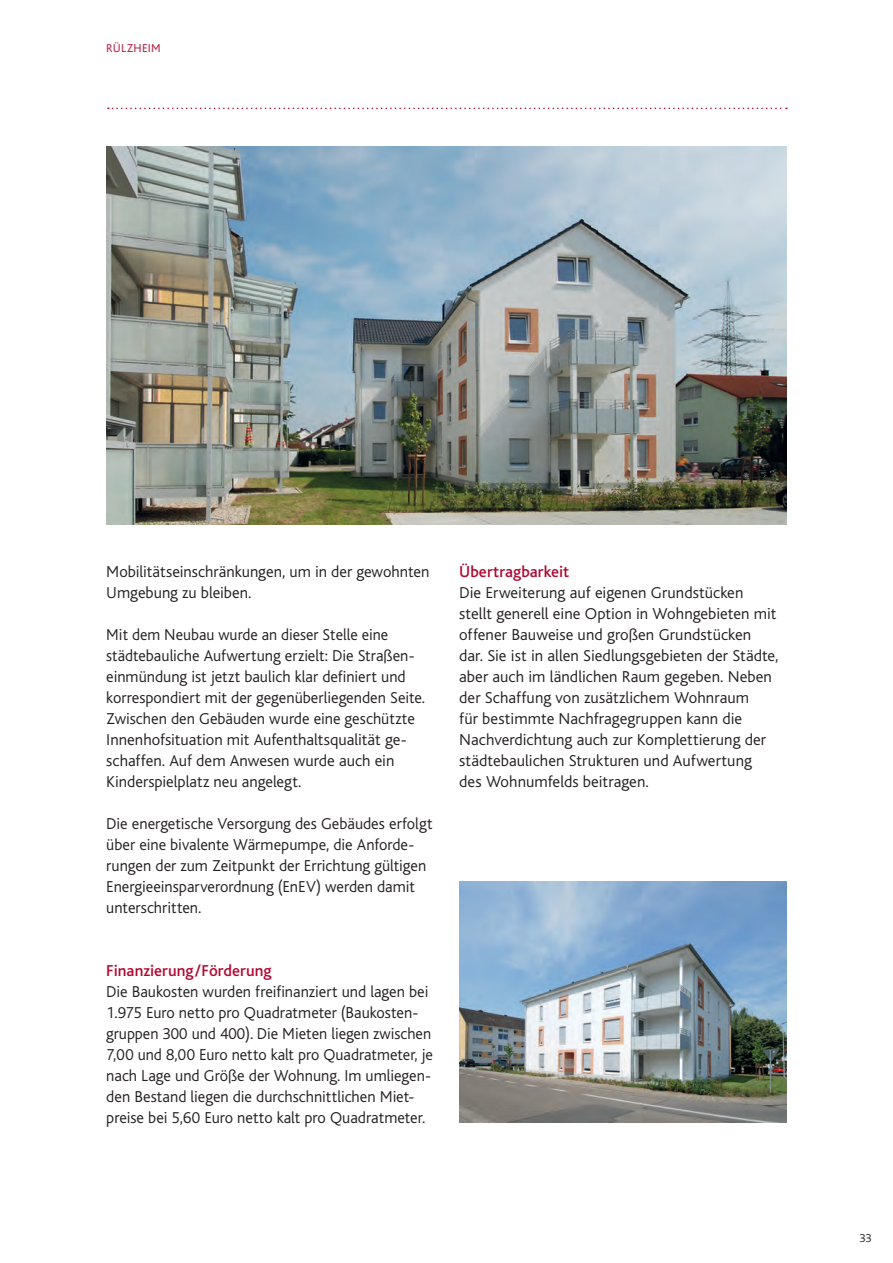
<style>
.page{position:relative;width:893px;height:1263px;background:#fff}
.page>*{position:absolute;margin:0;border:0;box-sizing:border-box;transform-origin:0 0}
.t1{font:300 16.5px/21px "Bliss";color:#231f20}
.t2{font:500 16.5px "Bliss";letter-spacing:.005em;color:#b10932}
.t3{font:12px "Bliss";letter-spacing:.025em;color:#b8274c}
.t4{font:300 12px "Bliss";color:#231f20}
</style>
<div class="page">
<img style="left:459px;top:881px;width:328px;height:242px">
<svg style="left:108px;top:108px;width:679px;height:1px"></svg>
<img style="left:106px;top:146px;width:681px;height:378px">
<p class="t3" style="left:106px;top:41px;width:56px">RÜLZHEIM</p>
<p class="t1" style="left:106px;top:561px;width:325px">Mobilitätseinschränkungen, um in der gewohnten<br>Umgebung zu bleiben.</p>
<p class="t1" style="left:106px;top:624px;width:320px">Mit dem Neubau wurde an dieser Stelle eine städtebauliche Aufwertung erzielt: Die Straßen&shy;einmündung ist jetzt baulich klar definiert und korrespondiert mit der gegenüberliegenden Seite.<br>Zwischen den Gebäuden wurde eine geschützte Innenhofsituation mit Aufenthaltsqualität ge&shy;schaffen. Auf dem Anwesen wurde auch ein Kinderspielplatz neu angelegt.</p>
<p class="t1" style="left:106px;top:813px;width:328px">Die energetische Versorgung des Gebäudes erfolgt über eine bivalente Wärmepumpe, die Anforde&shy;rungen der zum Zeitpunkt der Errichtung gültigen Energieeinsparverordnung (EnEV) werden damit unterschritten.</p>
<p class="t2" style="left:106px;top:962px;width:167px">Finanzierung/Förderung</p>
<p class="t1" style="left:106px;top:981px;width:328px">Die Baukosten wurden freifinanziert und lagen bei 1.975 Euro netto pro Quadratmeter (Baukosten&shy;gruppen 300 und 400). Die Mieten liegen zwischen 7,00 und 8,00 Euro netto kalt pro Quadratmeter, je nach Lage und Größe der Wohnung. Im umliegen&shy;den Bestand liegen die durchschnittlichen Miet&shy;preise bei 5,60 Euro netto kalt pro Quadratmeter.</p>
<p class="t2" style="left:459px;top:563px;width:111px">Übertragbarkeit</p>
<p class="t1" style="left:459px;top:582px;width:321px">Die Erweiterung auf eigenen Grundstücken stellt generell eine Option in Wohngebieten mit offener Bauweise und großen Grundstücken dar. Sie ist in allen Siedlungsgebieten der Städte, aber auch im ländlichen Raum gegeben. Neben der Schaffung von zusätzlichem Wohnraum<br>für bestimmte Nachfragegruppen kann die Nachverdichtung auch zur Komplettierung der städtebaulichen Strukturen und Aufwertung des Wohnumfelds beitragen.</p>
<p class="t4" style="left:859px;top:1231px;width:14px">33</p>
</div>
